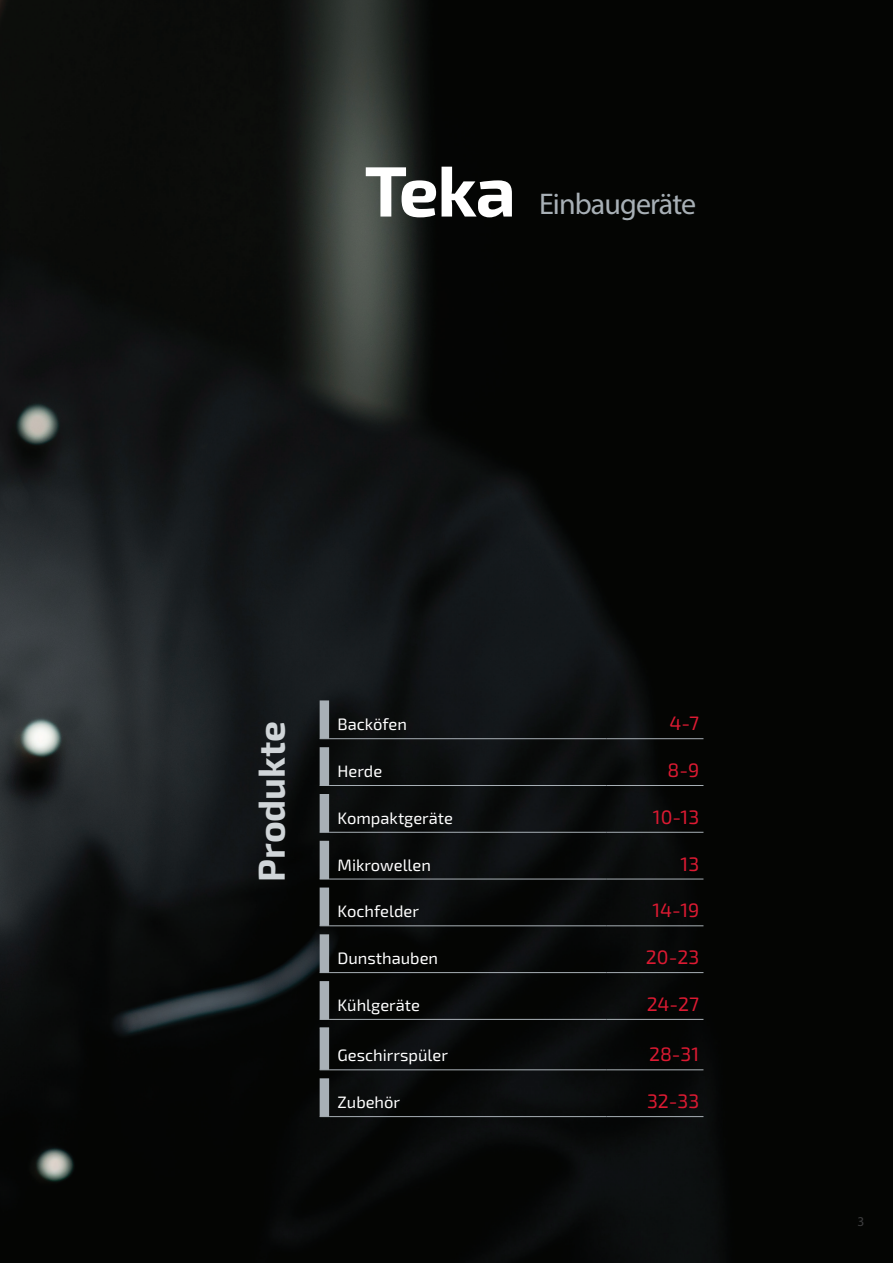
<style>
.page{position:relative;width:893px;height:1263px;background:#fff}
.page>*{position:absolute;margin:0;border:0;box-sizing:border-box;transform-origin:0 0}
.t1{font:700 71.25px "Exo 2";color:#fff}
.t2{font:700 37.2px "Exo 2";color:#d0d5d8}
.t3{font:30px "Myriad Pro";letter-spacing:-.03em;color:#a8b0b6}
.t4{font:19.5px "Exo 2";color:#dc1a32}
.t5{font:16.5px "Exo 2";color:#fff}
.t6{font:13.5px "Myriad Pro";color:#3e3e3f}
</style>
<div class="page">
<img style="left:0;top:0;width:893px;height:1263px">
<hr style="left:329px;top:738px;width:278px;height:1px;background:#a8b0b6">
<hr style="left:607px;top:738px;width:96px;height:1px;background:#a8b0b6">
<hr style="left:329px;top:785px;width:278px;height:1px;background:#a8b0b6">
<hr style="left:607px;top:785px;width:96px;height:1px;background:#a8b0b6">
<hr style="left:329px;top:832px;width:278px;height:1px;background:#a8b0b6">
<hr style="left:607px;top:832px;width:96px;height:1px;background:#a8b0b6">
<hr style="left:329px;top:879px;width:278px;height:1px;background:#a8b0b6">
<hr style="left:607px;top:879px;width:96px;height:1px;background:#a8b0b6">
<hr style="left:329px;top:925px;width:278px;height:1px;background:#a8b0b6">
<hr style="left:607px;top:925px;width:96px;height:1px;background:#a8b0b6">
<hr style="left:329px;top:972px;width:278px;height:1px;background:#a8b0b6">
<hr style="left:607px;top:972px;width:96px;height:1px;background:#a8b0b6">
<svg style="left:320px;top:700px;width:9px;height:417px;background:#8f969b"></svg>
<hr style="left:329px;top:1116px;width:278px;height:1px;background:#a8b0b6">
<hr style="left:607px;top:1116px;width:96px;height:1px;background:#a8b0b6">
<hr style="left:329px;top:1019px;width:278px;height:1px;background:#acb3b9">
<hr style="left:607px;top:1019px;width:96px;height:1px;background:#acb3b9">
<hr style="left:329px;top:1069px;width:278px;height:1px;background:#acb3b9">
<hr style="left:607px;top:1069px;width:96px;height:1px;background:#acb3b9">
<h1 class="t1" style="left:364px;top:149px;width:153px">Teka</h1>
<h3 class="t3" style="left:539px;top:185px;width:159px">Einbaugeräte</h3>
<h2 class="t2" style="left:249px;top:882px;width:163px;rotate:-90deg">Produkte</h2>
<p class="t5" style="left:338px;top:715px;width:71px">Backöfen</p>
<p class="t4" style="left:669px;top:712px;width:31px">4-7</p>
<p class="t5" style="left:338px;top:761px;width:46px">Herde</p>
<p class="t4" style="left:667px;top:759px;width:33px">8-9</p>
<p class="t5" style="left:338px;top:808px;width:117px">Kompaktgeräte</p>
<p class="t4" style="left:653px;top:805px;width:48px">10-13</p>
<p class="t5" style="left:338px;top:855px;width:95px">Mikrowellen</p>
<p class="t4" style="left:681px;top:852px;width:20px">13</p>
<p class="t5" style="left:338px;top:902px;width:83px">Kochfelder</p>
<p class="t4" style="left:652px;top:899px;width:48px">14-19</p>
<p class="t5" style="left:338px;top:949px;width:102px">Dunsthauben</p>
<p class="t4" style="left:646px;top:946px;width:55px">20-23</p>
<p class="t5" style="left:338px;top:995px;width:84px">Kühlgeräte</p>
<p class="t4" style="left:647px;top:993px;width:54px">24-27</p>
<p class="t5" style="left:338px;top:1046px;width:112px">Geschirrspüler</p>
<p class="t4" style="left:649px;top:1043px;width:52px">28-31</p>
<p class="t5" style="left:338px;top:1093px;width:64px">Zubehör</p>
<p class="t4" style="left:647px;top:1090px;width:54px">32-33</p>
<p class="t6" style="left:857px;top:1213px;width:8px">3</p>
</div>
